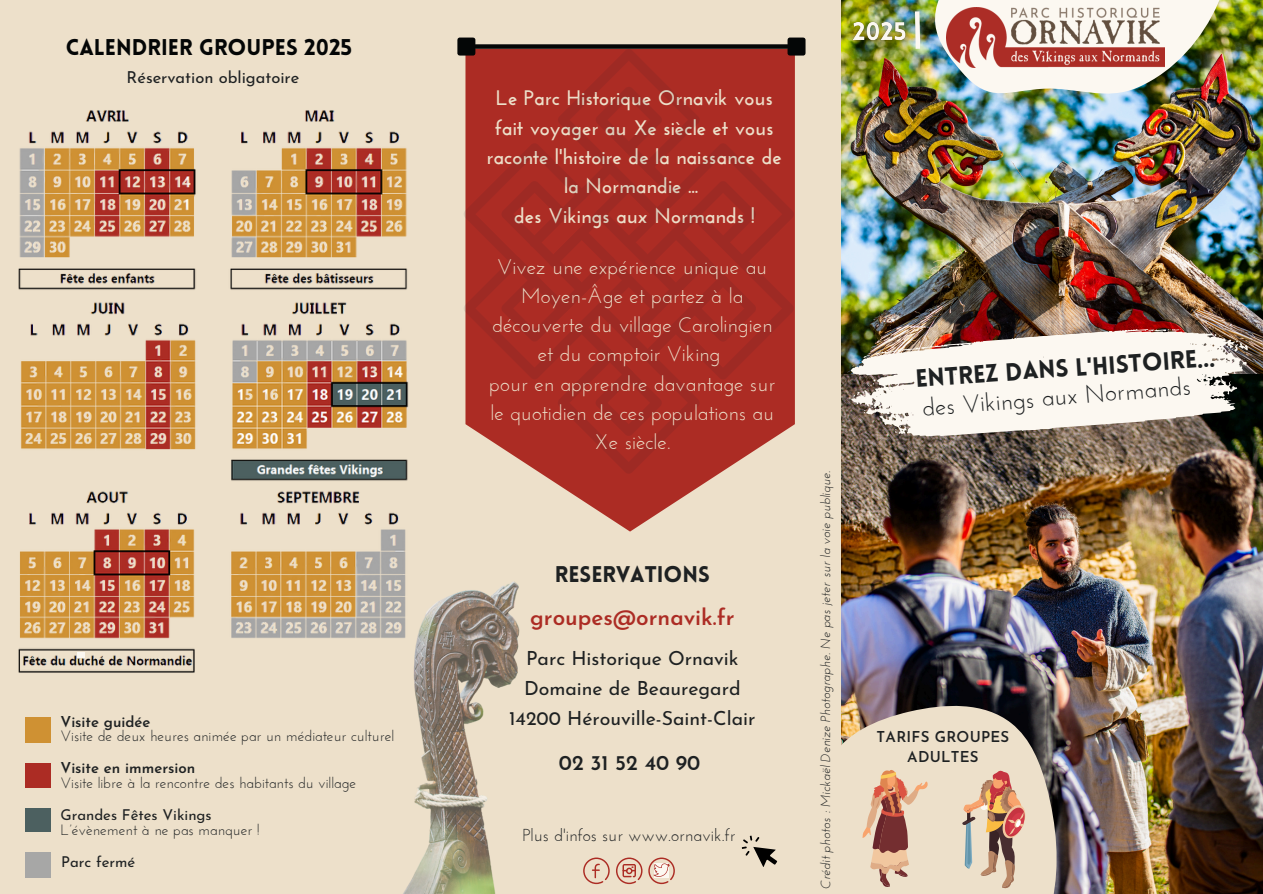
<style>
.page{position:relative;width:1263px;height:894px;background:#fff}
.page>*{position:absolute;margin:0;border:0;box-sizing:border-box;transform-origin:0 0}
.t1{font:24.75px "Josefin Sans";color:#1e2122}
.t2{font:900 24.45px "Lovelo";color:#1e2122}
.t3{font:600 22.5px "Josefin Sans";color:#ac2c24}
.t4{font:900 22.2px "Lovelo";color:#040606}
.t5{font:900 22.2px "Lovelo";color:#1e2122}
.t6{font:21px/29.2px "Josefin Sans";color:#ede0ca;text-align:center}
.t7{font:700 21px/29.2px "Josefin Sans";color:#ede0ca;text-align:center}
.t8{font:600 21px "Josefin Sans";color:#1e2122}
.t9{font:19.5px/30.3px "Josefin Sans";color:#1e2122;text-align:center}
.t10{font:17.25px "Josefin Sans";color:#1e2122}
.t11{font:16.5px "Josefin Sans";color:#1e2122}
.t12{font:15px "Josefin Sans";color:#1e2122}
.t13{font:600 15px "Josefin Sans";color:#1e2122}
.t14{font:15px "Josefin Sans";color:#1e2122}
.t15{font:italic 13.35px "Josefin Sans";color:#1e2122}
</style>
<div class="page">
<div style="left:0;top:0;width:1263px;height:893px;background:#ede0ca"></div>
<img style="left:842px;top:0;width:421px;height:374px">
<img style="left:842px;top:374px;width:421px;height:519px">
<img style="left:841px;top:644px;width:299px;height:249px">
<img style="left:853px;top:0;width:410px;height:178px">
<svg style="left:913px;top:7px;width:9px;height:46px"></svg>
<img style="left:947px;top:7px;width:217px;height:61px">
<img style="left:848px;top:321px;width:398px;height:122px">
<svg style="left:1214px;top:334px;width:6px;height:2px"></svg>
<svg style="left:1148px;top:328px;width:33px;height:4px"></svg>
<svg style="left:864px;top:347px;width:57px;height:11px"></svg>
<svg style="left:1226px;top:340px;width:22px;height:12px"></svg>
<svg style="left:1242px;top:359px;width:5px;height:7px"></svg>
<svg style="left:849px;top:379px;width:26px;height:34px"></svg>
<svg style="left:1230px;top:381px;width:2px;height:7px"></svg>
<svg style="left:895px;top:425px;width:6px;height:8px"></svg>
<svg style="left:583px;top:857px;width:27px;height:26px"></svg>
<svg style="left:616px;top:857px;width:26px;height:26px"></svg>
<svg style="left:648px;top:857px;width:27px;height:26px"></svg>
<svg style="left:542px;top:56px;width:253px;height:475px"></svg>
<div style="left:25px;top:763px;width:26px;height:25px;background:#ac2c24"></div>
<div style="left:25px;top:717px;width:26px;height:26px;background:#cf9133"></div>
<div style="left:25px;top:808px;width:26px;height:24px;background:#4c6060"></div>
<div style="left:25px;top:851px;width:26px;height:26px;background:#a7a7a6"></div>
<svg style="left:741px;top:835px;width:37px;height:32px"></svg>
<img style="left:403px;top:581px;width:117px;height:312px">
<svg style="left:862px;top:768px;width:66px;height:119px"></svg>
<svg style="left:962px;top:769px;width:63px;height:120px"></svg>
<div style="left:475px;top:44px;width:312px;height:5px;background:#040606"></div>
<div style="left:460px;top:40px;width:13px;height:13px;background:#040606"></div>
<div style="left:457px;top:38px;width:18px;height:18px;border:4px solid #040606"></div>
<div style="left:790px;top:40px;width:13px;height:13px;background:#040606"></div>
<div style="left:787px;top:38px;width:18px;height:18px;border:4px solid #040606"></div>
<svg style="left:464px;top:49px;width:330px;height:425px;background:#ab322a"></svg>
<img style="left:18px;top:110px;width:390px;height:180px">
<img style="left:21px;top:302px;width:388px;height:179px">
<img style="left:18px;top:491px;width:391px;height:183px">
<div style="left:77px;top:652px;width:7px;height:6px;background:#fcf8f1"></div>
<img style="left:841px;top:10px;width:77px;height:43px">
<p class="t4" style="left:66px;top:39px;width:288px">CALENDRIER GROUPES 2025</p>
<p class="t11" style="left:127px;top:71px;width:174px">Réservation obligatoire</p>
<h2 class="t13" style="left:60px;top:715px;width:92px">Visite guidée</h2>
<h1 class="t12" style="left:60px;top:729px;width:335px">Visite de deux heures animée par un médiateur culturel</h1>
<p class="t13" style="left:60px;top:761px;width:136px">Visite en immersion</p>
<p class="t12" style="left:60px;top:776px;width:297px">Visite libre à la rencontre des habitants du village</p>
<h4 class="t14" style="left:60px;top:808px;width:153px">Grandes Fêtes Vikings</h4>
<p class="t12" style="left:60px;top:823px;width:201px">L’évènement à ne pas manquer !</p>
<h3 class="t14" style="left:61px;top:855px;width:76px">Parc fermé</h3>
<p class="t7" style="left:487px;top:86px;width:297px">Le Parc Historique Ornavik vous fait voyager au Xe siècle et vous raconte l'histoire de la naissance de la Normandie ...<br>des Vikings aux Normands !</p>
<h6 class="t6" style="left:489px;top:254px;width:288px">Vivez une expérience unique au<br>Moyen-Âge et partez à la découverte du village Carolingien et du comptoir Viking<br>pour en apprendre davantage sur le quotidien de ces populations au<br>Xe siècle.</h6>
<p class="t5" style="left:555px;top:564px;width:156px">RESERVATIONS</p>
<h4 class="t3" style="left:530px;top:607px;width:206px">groupes@ornavik.fr</h4>
<h5 class="t9" style="left:509px;top:644px;width:248px">Parc Historique Ornavik<br>Domaine de Beauregard<br>14200 Hérouville-Saint-Clair</h5>
<p class="t8" style="left:559px;top:753px;width:143px">02 31 52 40 90</p>
<p class="t10" style="left:522px;top:827px;width:214px">Plus d'infos sur www.ornavik.fr</p>
<h1 class="t15" style="left:820px;top:888px;width:419px;rotate:-90deg">Crédit photos : Mickaël Denize Photographe. Ne pas jeter sur la voie publique.</h1>
<p class="t2" style="left:915px;top:368px;width:302px;rotate:-4deg">ENTREZ DANS L'HISTOIRE...</p>
<p class="t1" style="left:921px;top:398px;width:271px;rotate:-5deg">des Vikings aux Normands</p>
<p class="t13" style="left:877px;top:730px;width:134px">TARIFS GROUPES</p>
<p class="t13" style="left:907px;top:750px;width:73px">ADULTES</p>
</div>
